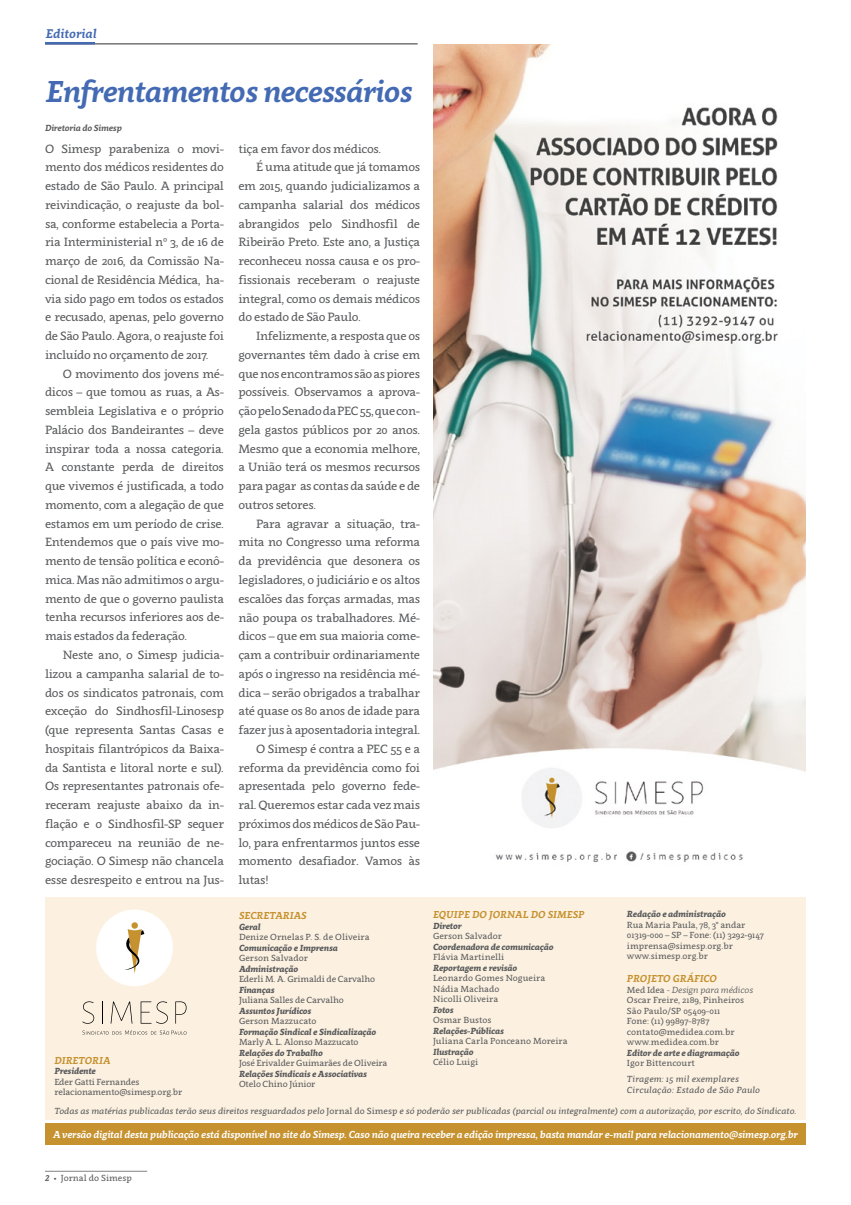
<style>
.page{position:relative;width:851px;height:1205px;background:#fff}
.page>*{position:absolute;margin:0;border:0;box-sizing:border-box;transform-origin:0 0}
.t1{font:italic 700 30px "Clavo";letter-spacing:-.03em;color:#436ab3}
.t2{font:italic 700 12.5px "Clavo";color:#436ab3}
.t3{font:11.88px/18.8px "Clavo";letter-spacing:-.03em;color:#58595b;text-align:justify}
.t4{font:italic 700 10px "Clavo";letter-spacing:-.02em;color:#fff}
.t5{font:italic 700 10px "Clavo";color:#c6912f}
.t6{font:8.75px/10.5px "Clavo";color:#58595b}
.t7{font:italic 800 8.75px "Clavo";letter-spacing:-.02em;color:#58595b}
.t8{font:8.75px/10.5px "Clavo";letter-spacing:-.02em;color:#58595b}
.t9{font:italic 8.75px "Clavo";color:#58595b}
.t10{font:8.75px/10.5px "Clavo";color:#585a5b}
.t11{font:italic 800 8.75px "Clavo";letter-spacing:-.02em;color:#585a5b}
.t12{font:italic 8.75px/10.5px "Clavo";letter-spacing:.02em;color:#58595b}
.t13{font:italic 700 8.75px "Clavo";letter-spacing:-.02em;color:#58595b}
.s1{font-style:italic}
.s2{font-style:normal}
.s3{font-weight:700;font-style:italic}
</style>
<div class="page">
<img style="left:433px;top:44px;width:372px;height:819px">
<div style="left:45px;top:897px;width:760px;height:222px;background:#fcf1e1"></div>
<div style="left:45px;top:1123px;width:760px;height:21px;background:#c6912f"></div>
<svg style="left:82px;top:1001px;width:12px;height:23px"></svg>
<svg style="left:102px;top:1001px;width:1px;height:22px"></svg>
<svg style="left:111px;top:1001px;width:21px;height:22px"></svg>
<svg style="left:141px;top:1001px;width:27px;height:23px"></svg>
<svg style="left:175px;top:1001px;width:11px;height:22px"></svg>
<svg style="left:82px;top:1030px;width:104px;height:4px"></svg>
<div style="left:96px;top:909px;width:77px;height:77px;background:#fff;border-radius:50%"></div>
<div style="left:131px;top:922px;width:7px;height:7px;background:#c6912f;border-radius:50%"></div>
<svg style="left:125px;top:929px;width:19px;height:44px"></svg>
<hr style="left:45px;top:1171px;width:102px;height:1px;background:#808285">
<hr style="left:45px;top:43px;width:372px;height:1px;background:#58595b">
<hr style="left:45px;top:42px;width:50px;height:2px;background:#436ab3">
<p class="t2" style="left:46px;top:24px;width:53px">Editorial</p>
<h1 class="t1" style="left:46px;top:70px;width:368px">Enfrentamentos necessários</h1>
<p class="t13" style="left:45px;top:121px;width:78px">Diretoria do Simesp</p>
<p class="t3" style="left:45px;top:139px;width:180px">O Simesp parabeniza o movi&shy;mento dos médicos residentes do estado de São Paulo. A principal reivindicação, o reajuste da bol&shy;sa, conforme estabelecia a Porta&shy;ria Interministerial nº 3, de 16 de março de 2016, da Comissão Na&shy;cional de Residência Médica, ha&shy;via sido pago em todos os estados e recusado, apenas, pelo governo de São Paulo. Agora, o reajuste foi incluído no orçamento de 2017.</p>
<p class="t3" style="left:45px;top:364px;width:180px;text-indent:18px">O movimento dos jovens mé&shy;dicos – que tomou as ruas, a As&shy;sembleia Legislativa e o próprio Palácio dos Bandeirantes – deve inspirar toda a nossa categoria.<br>A constante perda de direitos que vivemos é justificada, a todo momento, com a alegação de que estamos em um período de crise.<br>Entendemos que o país vive mo&shy;mento de tensão política e econô&shy;mica. Mas não admitimos o argu&shy;mento de que o governo paulista tenha recursos inferiores aos de&shy;mais estados da federação.</p>
<p class="t3" style="left:45px;top:645px;width:180px;text-indent:18px">Neste ano, o Simesp judicia&shy;lizou a campanha salarial de to&shy;dos os sindicatos patronais, com exceção do Sindhosfil-Linosesp (que representa Santas Casas e hospitais filantrópicos da Baixa&shy;da Santista e litoral norte e sul).<br>Os representantes patronais ofe&shy;receram reajuste abaixo da in&shy;flação e o Sindhosfil-SP sequer compareceu na reunião de ne&shy;gociação. O Simesp não chancela esse desrespeito e entrou na Jus-</p>
<p class="t5" style="left:54px;top:1053px;width:58px">DIRETORIA</p>
<p class="t7" style="left:54px;top:1065px;width:43px">Presidente</p>
<p class="t8" style="left:54px;top:1076px;width:129px">Eder Gatti Fernandes relacionamento@simesp.org.br</p>
<p class="t3" style="left:238px;top:139px;width:144px">tiça em favor dos médicos.</p>
<p class="t3" style="left:256px;top:157px;width:165px">É uma atitude que já tomamos</p>
<p class="t3" style="left:238px;top:176px;width:183px">em 2015, quando judicializamos a</p>
<p class="t3" style="left:238px;top:195px;width:183px">campanha salarial dos médicos</p>
<p class="t3" style="left:238px;top:214px;width:183px">abrangidos pelo Sindhosfil de</p>
<p class="t3" style="left:238px;top:232px;width:183px">Ribeirão Preto. Este ano, a Justiça</p>
<p class="t3" style="left:238px;top:251px;width:183px">reconheceu nossa causa e os pro-</p>
<p class="t3" style="left:238px;top:270px;width:183px">fissionais receberam o reajuste</p>
<p class="t3" style="left:238px;top:289px;width:183px">integral, como os demais médicos</p>
<p class="t3" style="left:238px;top:307px;width:124px">do estado de São Paulo.</p>
<p class="t3" style="left:256px;top:326px;width:165px">Infelizmente, a resposta que os</p>
<p class="t3" style="left:238px;top:345px;width:183px">governantes têm dado à crise em</p>
<p class="t3" style="left:238px;top:364px;width:183px">que nos encontramos são as piores</p>
<p class="t3" style="left:238px;top:382px;width:183px">possíveis. Observamos a aprova-</p>
<p class="t3" style="left:238px;top:401px;width:183px">ção pelo Senado da PEC 55, que con-</p>
<p class="t3" style="left:238px;top:420px;width:183px">gela gastos públicos por 20 anos.</p>
<p class="t3" style="left:238px;top:439px;width:183px">Mesmo que a economia melhore,</p>
<p class="t3" style="left:238px;top:457px;width:183px">a União terá os mesmos recursos</p>
<p class="t3" style="left:238px;top:476px;width:183px">para pagar as contas da saúde e de</p>
<p class="t3" style="left:238px;top:495px;width:79px">outros setores.</p>
<p class="t3" style="left:256px;top:514px;width:165px">Para agravar a situação, tra-</p>
<p class="t3" style="left:238px;top:532px;width:183px">mita no Congresso uma reforma</p>
<p class="t3" style="left:238px;top:551px;width:183px">da previdência que desonera os</p>
<p class="t3" style="left:238px;top:570px;width:183px">legisladores, o judiciário e os altos</p>
<p class="t3" style="left:238px;top:589px;width:183px">escalões das forças armadas, mas</p>
<p class="t3" style="left:238px;top:607px;width:183px">não poupa os trabalhadores. Mé-</p>
<p class="t3" style="left:238px;top:626px;width:183px">dicos – que em sua maioria come-</p>
<p class="t3" style="left:238px;top:645px;width:183px">çam a contribuir ordinariamente</p>
<p class="t3" style="left:238px;top:664px;width:183px">após o ingresso na residência mé-</p>
<p class="t3" style="left:238px;top:682px;width:183px">dica – serão obrigados a trabalhar</p>
<p class="t3" style="left:238px;top:701px;width:183px">até quase os 80 anos de idade para</p>
<p class="t3" style="left:238px;top:720px;width:183px">fazer jus à aposentadoria integral.</p>
<p class="t3" style="left:256px;top:739px;width:165px">O Simesp é contra a PEC 55 e a</p>
<p class="t3" style="left:238px;top:757px;width:183px">reforma da previdência como foi</p>
<p class="t3" style="left:238px;top:776px;width:183px">apresentada pelo governo fede-</p>
<p class="t3" style="left:238px;top:795px;width:183px">ral. Queremos estar cada vez mais</p>
<p class="t3" style="left:238px;top:814px;width:183px">próximos dos médicos de São Pau-</p>
<p class="t3" style="left:238px;top:832px;width:183px">lo, para enfrentarmos juntos esse</p>
<p class="t3" style="left:238px;top:851px;width:183px">momento desafiador. Vamos às</p>
<p class="t3" style="left:238px;top:870px;width:32px">lutas!</p>
<p class="t5" style="left:239px;top:908px;width:69px">SECRETARIAS</p>
<p class="t7" style="left:239px;top:920px;width:23px">Geral</p>
<p class="t6" style="left:239px;top:931px;width:132px">Denize Ornelas P. S. de Oliveira</p>
<p class="t7" style="left:239px;top:941px;width:100px">Comunicação e Imprensa</p>
<p class="t6" style="left:239px;top:952px;width:70px">Gerson Salvador</p>
<p class="t7" style="left:239px;top:962px;width:61px">Administração</p>
<p class="t8" style="left:239px;top:973px;width:137px">Ederli M. A. Grimaldi de Carvalho</p>
<p class="t7" style="left:239px;top:983px;width:37px">Finanças</p>
<p class="t8" style="left:239px;top:994px;width:106px">Juliana Salles de Carvalho</p>
<p class="t7" style="left:239px;top:1004px;width:74px">Assuntos Jurídicos</p>
<p class="t6" style="left:239px;top:1015px;width:79px">Gerson Mazzucato</p>
<p class="t7" style="left:239px;top:1025px;width:139px">Formação Sindical e Sindicalização</p>
<p class="t8" style="left:239px;top:1036px;width:121px">Marly A. L. Alonso Mazzucato</p>
<p class="t7" style="left:239px;top:1046px;width:85px">Relações do Trabalho</p>
<p class="t8" style="left:239px;top:1057px;width:150px">José Erivalder Guimarães de Oliveira</p>
<p class="t7" style="left:239px;top:1067px;width:130px">Relações Sindicais e Associativas</p>
<p class="t8" style="left:239px;top:1078px;width:78px">Otelo Chino Júnior</p>
<p class="t5" style="left:433px;top:907px;width:153px">EQUIPE DO JORNAL DO SIMESP</p>
<p class="t11" style="left:433px;top:919px;width:30px">Diretor</p>
<p class="t10" style="left:433px;top:930px;width:70px">Gerson Salvador</p>
<p class="t11" style="left:433px;top:940px;width:122px">Coordenadora de comunicação</p>
<p class="t10" style="left:433px;top:951px;width:73px">Flávia Martinelli</p>
<p class="t11" style="left:433px;top:961px;width:86px">Reportagem e revisão</p>
<p class="t10" style="left:433px;top:972px;width:114px">Leonardo Gomes Nogueira<br>Nádia Machado<br>Nicolli Oliveira</p>
<p class="t11" style="left:433px;top:1003px;width:22px">Fotos</p>
<p class="t10" style="left:433px;top:1014px;width:60px">Osmar Bustos</p>
<p class="t11" style="left:433px;top:1024px;width:72px">Relações-Públicas</p>
<p class="t10" style="left:433px;top:1035px;width:136px">Juliana Carla Ponceano Moreira</p>
<p class="t11" style="left:433px;top:1045px;width:42px">Ilustração</p>
<p class="t10" style="left:433px;top:1056px;width:47px">Célio Luigi</p>
<p class="t11" style="left:627px;top:908px;width:100px">Redação e administração</p>
<p class="t10" style="left:627px;top:919px;width:120px">Rua Maria Paula, 78, 3° andar</p>
<p class="t6" style="left:627px;top:929px;width:138px">01319-000 – SP – Fone: (11) 3292-9147 imprensa@simesp.org.br www.simesp.org.br</p>
<p class="t5" style="left:627px;top:971px;width:91px">PROJETO GRÁFICO</p>
<p class="t6" style="left:627px;top:984px;width:128px">Med Idea <span class="s1">- Design para médicos<br></span>Oscar Freire, 2189, Pinheiros<br>São Paulo/SP 05409-011<br>Fone: (11) 99897-8787 contato@medidea.com.br www.medidea.com.br</p>
<p class="t7" style="left:627px;top:1046px;width:114px">Editor de arte e diagramação</p>
<p class="t6" style="left:627px;top:1057px;width:69px">Igor Bittencourt</p>
<p class="t12" style="left:627px;top:1073px;width:135px">Tiragem: 15 mil exemplares<br>Circulação: Estado de São Paulo</p>
<p class="t9" style="left:54px;top:1105px;width:743px">Todas as matérias publicadas terão seus direitos resguardados pelo <span class="s2">Jornal do Simesp</span> e só poderão ser publicadas (parcial ou integralmente) com a autorização, por escrito, do Sindicato.</p>
<p class="t4" style="left:53px;top:1127px;width:746px">A versão digital desta publicação está disponível no site do Simesp. Caso não queira receber a edição impressa, basta mandar e-mail para relacionamento@simesp.org.br</p>
<p class="t6" style="left:45px;top:1172px;width:88px"><span class="s3">2</span> • Jornal do Simesp</p>
</div>
